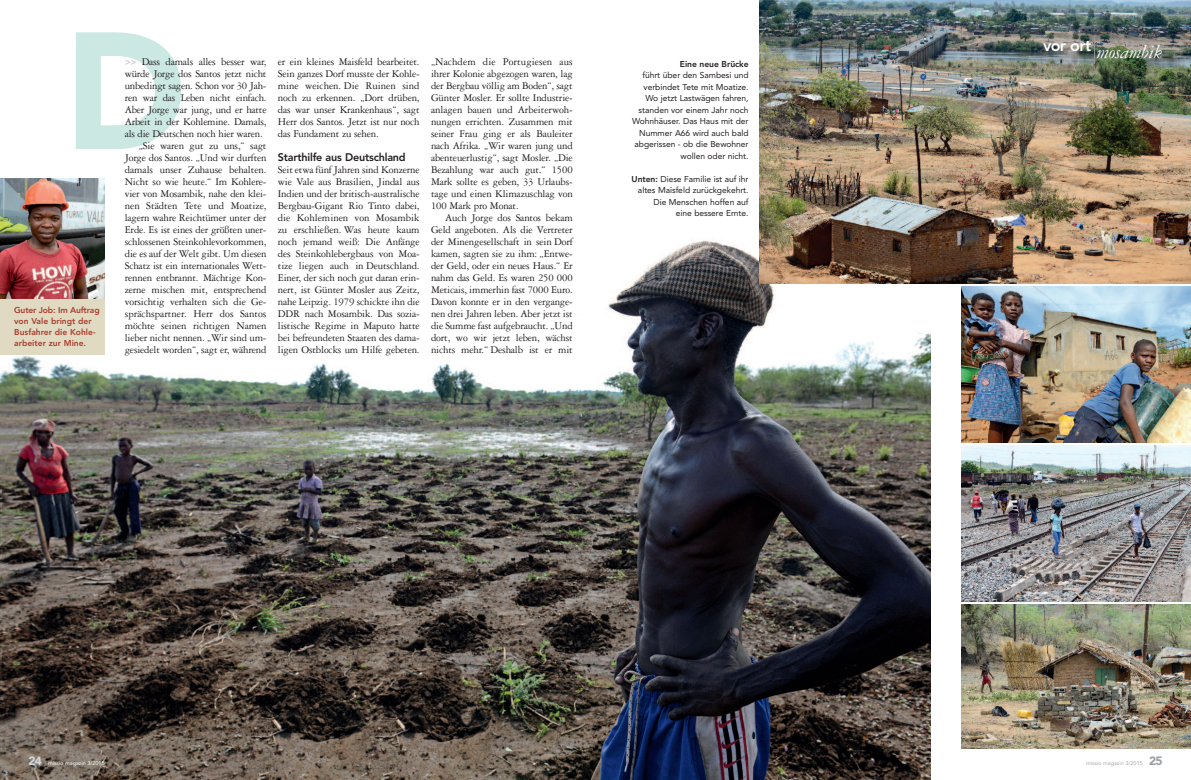
<style>
.page{position:relative;width:1191px;height:780px;background:#fff}
.page>*{position:absolute;margin:0;border:0;box-sizing:border-box;transform-origin:0 0}
.t1{font:italic 20px "Garamond Three";letter-spacing:-.015em;color:#fff}
.t2{font:11px/12px "Garamond Three";letter-spacing:-.015em;color:#231f20;text-align:justify}
.t3{font:800 11px "Avenir";letter-spacing:-.02em;color:#231f20}
.t4{font:8.5px/11.5px "Avenir";letter-spacing:-.005em;color:#231f20;text-align:right}
.t5{font:800 8.5px/11px "Avenir";color:#a83d2b}
.t6{font:800 8.5px "Avenir";letter-spacing:-.005em;color:#231f20}
.t7{font:5.5px "Avenir";color:#a8a9ad}
.t8{font:5.5px "Avenir";color:#fff}
.s1{font-family:"Avenir";font-weight:300;font-size:9px;color:#939598}
.s2{font-weight:800}
.s3{font-weight:900;font-size:12px;color:#d4d5d7}
.s4{font-weight:900;font-size:12px;color:#9d9fa2}
</style>
<div class="page">
<img style="left:0;top:230px;width:930px;height:550px">
<img style="left:113px;top:230px;width:482px;height:89px">
<img style="left:760px;top:0;width:431px;height:283px">
<img style="left:961px;top:286px;width:230px;height:156px">
<img style="left:961px;top:445px;width:230px;height:156px">
<img style="left:961px;top:604px;width:230px;height:144px">
<div style="left:0;top:279px;width:105px;height:75px;background:#e1dac3"></div>
<img style="left:0;top:178px;width:105px;height:120px">
<svg style="left:76px;top:32px;width:61px;height:117px"></svg>
<svg style="left:113px;top:35px;width:68px;height:114px;fill:#cce8e3"></svg>
<svg style="left:1094px;top:35px;width:1px;height:29px"></svg>
<p class="t5" style="left:14px;top:305px;width:87px">Guter Job: Im Auftrag von Vale bringt der<br>Busfahrer die Kohle&shy;arbeiter zur Mine.</p>
<p class="t2" style="left:125px;top:57px;width:143px"><span class="s1">&gt;&gt;</span> Dass damals alles besser war,</p>
<p class="t2" style="left:125px;top:69px;width:143px">würde Jorge dos Santos jetzt nicht</p>
<p class="t2" style="left:125px;top:81px;width:143px">unbedingt sagen. Schon vor 30 Jah-</p>
<p class="t2" style="left:125px;top:93px;width:143px">ren war das Leben nicht einfach.</p>
<p class="t2" style="left:125px;top:105px;width:143px">Aber Jorge war jung, und er hatte</p>
<p class="t2" style="left:125px;top:117px;width:143px">Arbeit in der Kohlemine. Damals,</p>
<p class="t2" style="left:125px;top:129px;width:139px">als die Deutschen noch hier waren.</p>
<p class="t2" style="left:139px;top:141px;width:129px">„Sie waren gut zu uns,“ sagt</p>
<p class="t2" style="left:125px;top:153px;width:143px">Jorge dos Santos. „Und wir durften</p>
<p class="t2" style="left:125px;top:165px;width:143px">damals unser Zuhause behalten.</p>
<p class="t2" style="left:125px;top:177px;width:143px">Nicht so wie heute.“ Im Kohlere-</p>
<p class="t2" style="left:125px;top:189px;width:143px">vier von Mosambik, nahe den klei-</p>
<p class="t2" style="left:125px;top:201px;width:143px">nen Städten Tete und Moatize,</p>
<p class="t2" style="left:125px;top:213px;width:143px">lagern wahre Reichtümer unter der</p>
<p class="t2" style="left:125px;top:225px;width:143px">Erde. Es ist eines der größten uner-</p>
<p class="t2" style="left:125px;top:237px;width:143px">schlossenen Steinkohlevorkommen,</p>
<p class="t2" style="left:125px;top:249px;width:143px">die es auf der Welt gibt. Um diesen</p>
<p class="t2" style="left:125px;top:261px;width:143px">Schatz ist ein internationales Wett-</p>
<p class="t2" style="left:125px;top:273px;width:143px">rennen entbrannt. Mächtige Kon-</p>
<p class="t2" style="left:125px;top:285px;width:143px">zerne mischen mit, entsprechend</p>
<p class="t2" style="left:125px;top:297px;width:143px">vorsichtig verhalten sich die Ge-</p>
<p class="t2" style="left:125px;top:309px;width:143px">sprächspartner. Herr dos Santos</p>
<p class="t2" style="left:125px;top:321px;width:143px">möchte seinen richtigen Namen</p>
<p class="t2" style="left:125px;top:333px;width:143px">lieber nicht nennen. „Wir sind um-</p>
<p class="t2" style="left:125px;top:345px;width:143px">gesiedelt worden“, sagt er, während</p>
<p class="t2" style="left:278px;top:57px;width:143px">er ein kleines Maisfeld bearbeitet.<br>Sein ganzes Dorf musste der Kohle&shy;mine weichen. Die Ruinen sind noch zu erkennen. „Dort drüben, das war unser Krankenhaus“, sagt Herr dos Santos. Jetzt ist nur noch das Fundament zu sehen.</p>
<p class="t3" style="left:278px;top:153px;width:129px">Starthilfe aus Deutschland</p>
<p class="t2" style="left:278px;top:165px;width:143px">Seit etwa fünfJahren sind Konzerne wie Vale aus Brasilien, Jindal aus Indien und der britisch-australische Bergbau-Gigant Rio Tinto dabei, die Kohleminen von Mosambik zu erschließen. Was heute kaum noch jemand weiß: Die Anfänge des Steinkohlebergbaus von Moa&shy;tize liegen auch in Deutschland.<br>Einer, der sich noch gut daran erin&shy;nert, ist Günter Mosler aus Zeitz, nahe Leipzig. 1979 schickte ihn die DDR nach Mosambik. Das sozia&shy;listische Regime in Maputo hatte bei befreundeten Staaten des dama&shy;ligen Ostblocks um Hilfe gebeten.</p>
<p class="t2" style="left:431px;top:57px;width:143px">„Nachdem die Portugiesen aus ihrer Kolonie abgezogen waren, lag der Bergbau völlig am Boden“, sagt Günter Mosler. Er sollte Industrie&shy;anlagen bauen und Arbeiterwoh&shy;nungen errichten. Zusammen mit seiner Frau ging er als Bauleiter nach Afrika. „Wir waren jung und abenteuerlustig“, sagt Mosler. „Die Bezahlung war auch gut.“ 1500<br>Mark sollte es geben, 33 Urlaubs&shy;tage und einen Klimazuschlag von 100 Mark pro Monat.</p>
<p class="t2" style="left:431px;top:213px;width:143px;text-indent:14px">Auch Jorge dos Santos bekam Geld angeboten. Als die Vertreter der Minengesellschaft in sein Dorf kamen, sagten sie zu ihm: „Entwe&shy;der Geld, oder ein neues Haus.“ Er nahm das Geld. Es waren 250 000<br>Meticais, immerhin fast 7000 Euro.<br>Davon konnte er in den vergange&shy;nen drei Jahren leben. Aber jetzt ist die Summe fast aufgebraucht. „Und dort, wo wir jetzt leben, wächst nichts mehr.“ Deshalb ist er mit</p>
<p class="t6" style="left:680px;top:60px;width:70px">Eine neue Brücke</p>
<p class="t4" style="left:632px;top:70px;width:118px">führt über den Sambesi und verbindet Tete mit Moatize.<br>Wo jetzt Lastwägen fahren, standen vor einem Jahr noch<br>Wohnhäuser. Das Haus mit der<br>Nummer A66 wird auch bald abgerissen - ob die Bewohner wollen oder nicht.</p>
<p class="t4" style="left:631px;top:174px;width:118px"><span class="s2">Unten:</span> Diese Familie ist auf ihr altes Maisfeld zurückgekehrt.<br>Die Menschen hoffen auf<br>eine bessere Ernte.</p>
<p class="t8" style="left:28px;top:760px;width:78px"><span class="s3">24</span> missio magazin 3/2015</p>
<h1 class="t1" style="left:1043px;top:45px;width:121px"><sup>vor</sup> <sup>ort</sup> mosambik</h1>
<h1 class="t1" style="left:1049px;top:45px;width:114px"><sup>vor</sup> <sup>ort</sup> tansan a</h1>
<p class="t7" style="left:1086px;top:760px;width:78px">missio magazin 3/2015 <span class="s4">25</span></p>
</div>
